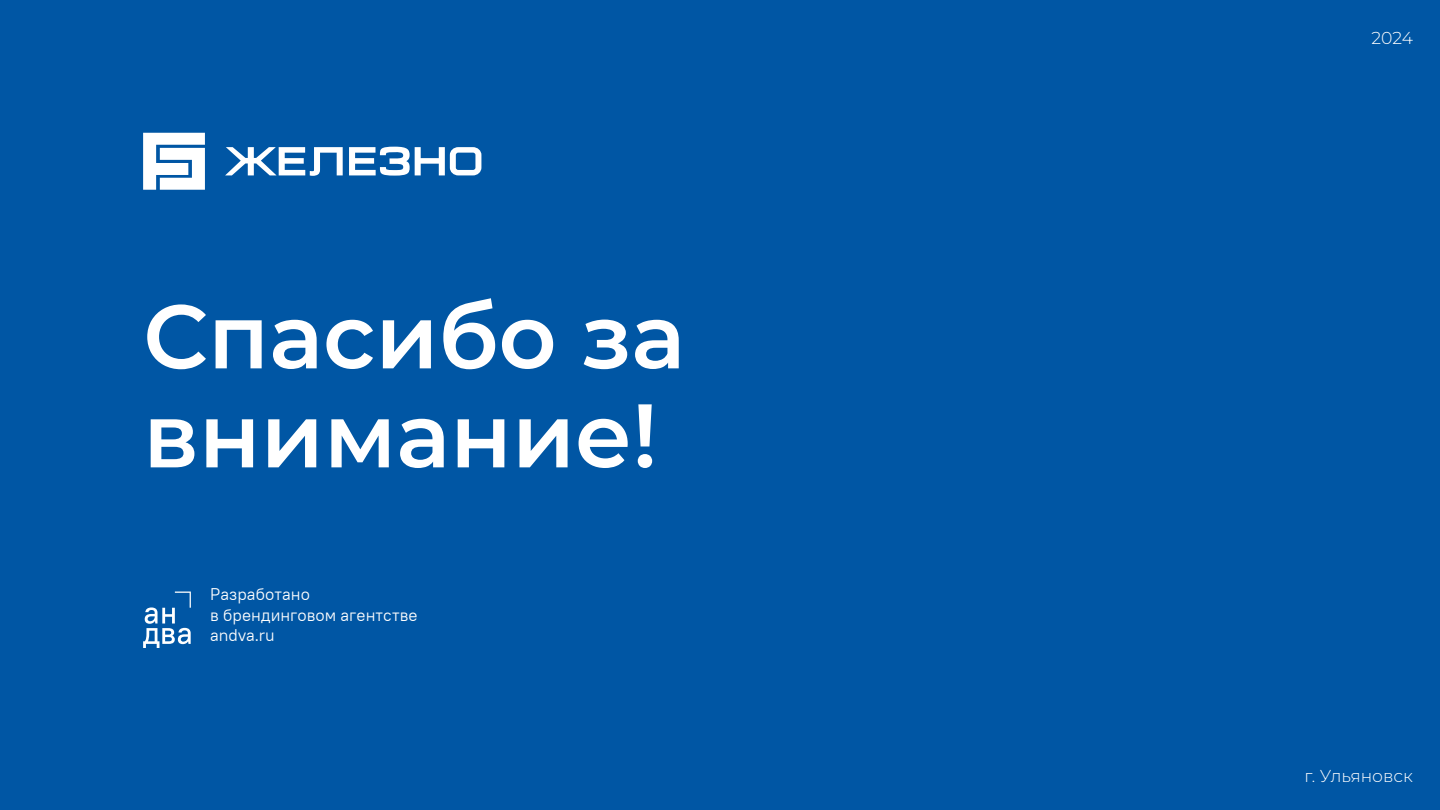
<style>
.page{position:relative;width:1440px;height:810px;background:#0056a4}
.page>*{position:absolute;margin:0;border:0;box-sizing:border-box;transform-origin:0 0}
.t1{font:600 90px/99px "Montserrat";color:#fff}
.t2{font:100 17.25px "Montserrat";color:#fff}
.t3{font:16.95px/20.3px "PT Root UI";color:#fff}
</style>
<div class="page">
<svg style="left:143px;top:133px;width:338px;height:57px"></svg>
<svg style="left:143px;top:592px;width:48px;height:56px"></svg>
<h1 class="t1" style="left:143px;top:283px;width:543px">Спасибо за внимание!</h1>
<p class="t3" style="left:210px;top:584px;width:209px">Разработано<br>в брендинговом агентстве andva.ru</p>
<p class="t2" style="left:1371px;top:26px;width:43px">2024</p>
<p class="t2" style="left:1305px;top:765px;width:110px">г. Ульяновск</p>
</div>
